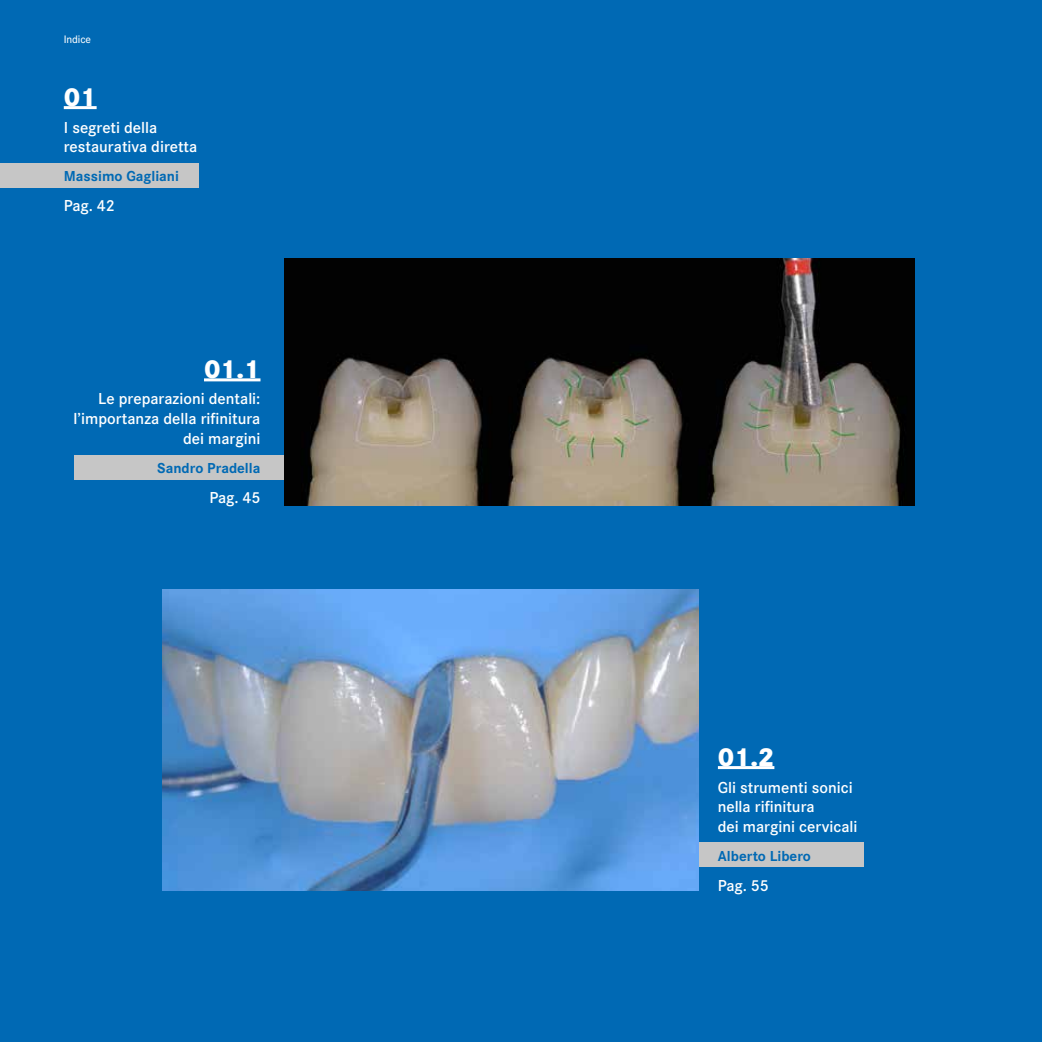
<style>
.page{position:relative;width:1042px;height:1042px;background:#0069b4}
.page>*{position:absolute;margin:0;border:0;box-sizing:border-box;transform-origin:0 0}
.t1{font:800 27px "Corporate SOT";color:#fff}
.t2{font:600 16.5px/19.8px "Corporate SOT";color:#fff}
.t3{font:700 15px "Corporate SOT";color:#0069b4}
.t4{font:500 11.25px "Corporate SOT";letter-spacing:-.01em;color:#fff}
</style>
<div class="page">
<div style="left:74px;top:455px;width:229px;height:24px;background:#c6c6c6"></div>
<hr style="left:204px;top:378px;width:56px;height:3px;background:#fff">
<img style="left:284px;top:258px;width:630px;height:247px">
<div style="left:0;top:163px;width:198px;height:25px;background:#c6c6c6"></div>
<hr style="left:64px;top:106px;width:33px;height:3px;background:#fff">
<div style="left:606px;top:842px;width:257px;height:25px;background:#c6c6c6"></div>
<img style="left:162px;top:589px;width:536px;height:302px">
<hr style="left:718px;top:766px;width:56px;height:3px;background:#fff">
<p class="t4" style="left:64px;top:32px;width:29px">Indice</p>
<h1 class="t1" style="left:64px;top:81px;width:34px">01</h1>
<p class="t2" style="left:64px;top:116px;width:135px">I segreti della restaurativa diretta</p>
<p class="t3" style="left:64px;top:164px;width:117px">Massimo Gagliani</p>
<p class="t2" style="left:64px;top:195px;width:52px">Pag. 42</p>
<h1 class="t1" style="left:204px;top:353px;width:58px">01.1</h1>
<p class="t2" style="left:74px;top:388px;width:188px;text-align:right">Le preparazioni dentali: l’importanza della rifinitura dei margini</p>
<p class="t3" style="left:157px;top:456px;width:105px">Sandro Pradella</p>
<p class="t2" style="left:209px;top:487px;width:52px">Pag. 45</p>
<h1 class="t1" style="left:718px;top:741px;width:58px">01.2</h1>
<p class="t2" style="left:718px;top:776px;width:141px">Gli strumenti sonici nella rifinitura<br>dei margini cervicali</p>
<p class="t3" style="left:718px;top:844px;width:95px">Alberto Libero</p>
<p class="t2" style="left:718px;top:874px;width:52px">Pag. 55</p>
</div>
